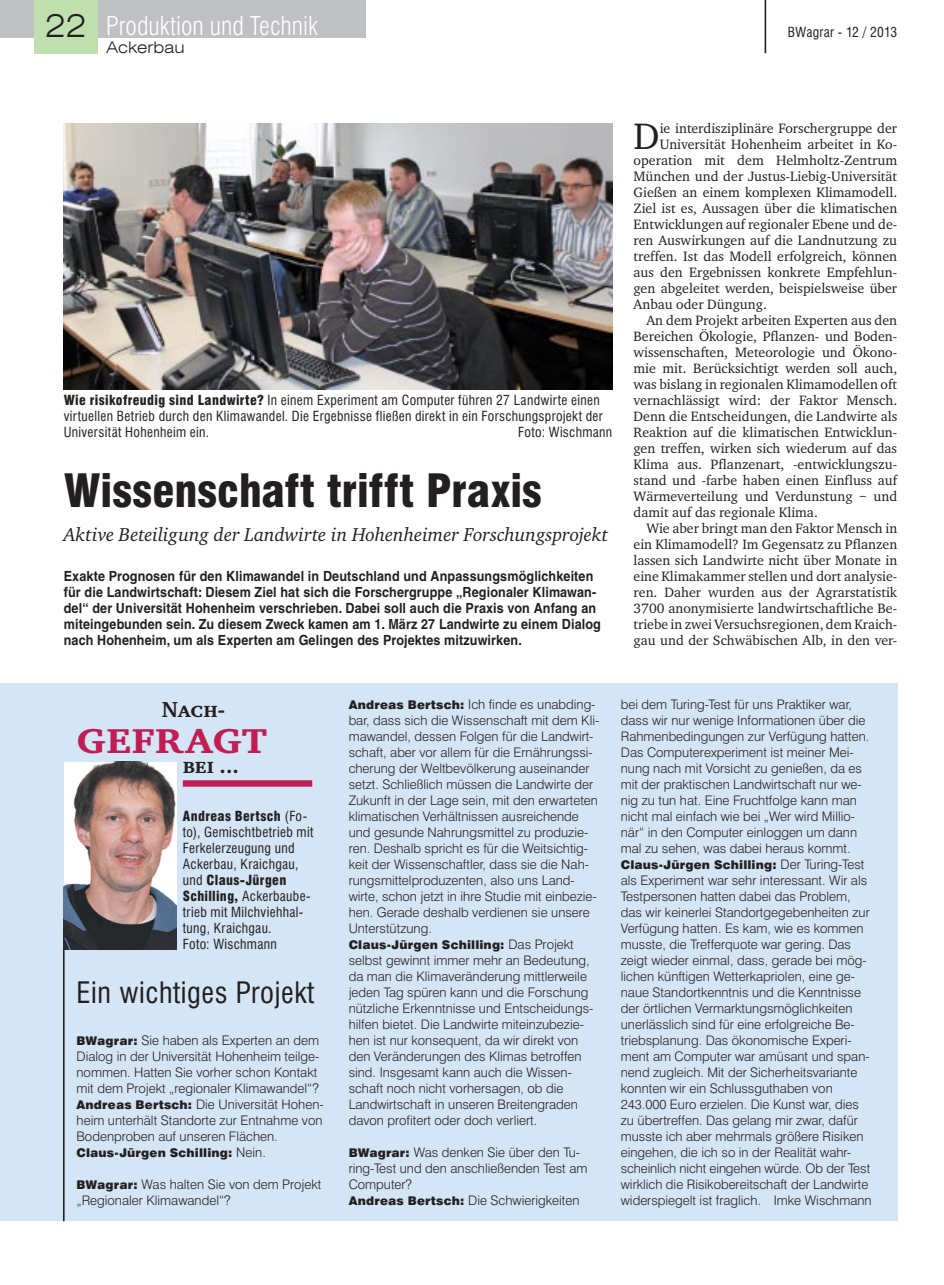
<style>
.page{position:relative;width:944px;height:1285px;background:#fff}
.page>*{position:absolute;margin:0;border:0;box-sizing:border-box;transform-origin:0 0}
.t1{font:48px "UV Charter Bold SC";color:#bf1d53}
.t2{font:900 condensed 44.7px "Swiss 721 BT";color:#231f20}
.t3{font:37.95px "UV Charter";color:#231f20}
.t4{font:condensed 28.8px "Swiss 721 BT";letter-spacing:.02em;color:#231f20}
.t5{font:300 condensed 25.65px "Swiss 721 BT";letter-spacing:-.005em;color:#fff}
.t6{font:22.35px "UV Charter Bold SC";color:#231f20}
.t7{font:italic 19.2px "UV Charter";color:#231f20}
.t8{font:300 expanded 16.05px "Swiss 721 BT";letter-spacing:-.01em;color:#231f20}
.t9{font:13.95px "UV Charter";color:#231f20}
.t10{font:700 13.95px/16px "Helvetica";letter-spacing:.01em;color:#231f20;scale:.9 1}
.t11{font:condensed 13.65px/16px "Swiss 721 BT";letter-spacing:.025em;color:#231f20}
.t12{font:300 13.2px/16px "Swiss 721 BT";color:#231f20}
.t13{font:900 12px "Swiss 721 BT";letter-spacing:.015em;color:#231f20}
.s1{font-stretch:expanded;font-size:31.95px;color:#231f20}
.s2{font-weight:900}
.s3{font-weight:900;font-size:12px}
.s4{font-weight:300;font-size:13.2px}
</style>
<div class="page">
<div style="left:0;top:0;width:366px;height:37px;background:#bec0c3"></div>
<div style="left:34px;top:0;width:64px;height:53px;background:#c0dfae"></div>
<hr style="left:765px;top:0;width:1px;height:53px;background:#231f20">
<img style="left:64px;top:123px;width:548px;height:266px">
<div style="left:0;top:683px;width:897px;height:537px;background:#d4e5f5"></div>
<hr style="left:63px;top:948px;width:2px;height:272px;background:#231f20">
<div style="left:183px;top:780px;width:129px;height:6px;background:#bf1d53"></div>
<img style="left:64px;top:761px;width:112px;height:188px">
<h3 class="t5" style="left:45px;top:10px;width:274px"><span class="s1">22</span> Produktion und Technik</h3>
<p class="t8" style="left:106px;top:37px;width:80px">Ackerbau</p>
<p class="t11" style="left:788px;top:24px;width:111px">BWagrar - 12 / 2013</p>
<p class="t11" style="left:64px;top:392px;width:541px"><span class="s2">Wie risikofreudig sind Landwirte?</span> In einem Experiment am Computer führen 27 Landwirte einen virtuellen Betrieb durch den Klimawandel. Die Ergebnisse fließen direkt in ein Forschungsprojekt der<br>Universität Hohenheim ein.</p>
<p class="t11" style="left:518px;top:424px;width:96px">Foto: Wischmann</p>
<h2 class="t2" style="left:64px;top:464px;width:480px">Wissenschaft trifft Praxis</h2>
<h3 class="t7" style="left:64px;top:522px;width:546px">Aktive Beteiligung der Landwirte in Hohenheimer Forschungsprojekt</h3>
<p class="t10" style="left:64px;top:568px;width:598px">Exakte Prognosen für den Klimawandel in Deutschland und Anpassungsmöglichkeiten für die Landwirtschaft: Diesem Ziel hat sich die Forschergruppe „Regionaler Klimawan&shy;del“ der Universität Hohenheim verschrieben. Dabei soll auch die Praxis von Anfang an miteingebunden sein. Zu diesem Zweck kamen am 1. März 27 Landwirte zu einem Dialog nach Hohenheim, um als Experten am Gelingen des Projektes mitzuwirken.</p>
<h3 class="t3" style="left:634px;top:113px;width:28px">D</h3>
<p class="t9" style="left:660px;top:120px;width:239px">ie interdisziplinäre Forschergruppe der</p>
<p class="t9" style="left:660px;top:136px;width:239px">Universität Hohenheim arbeitet in Ko-</p>
<p class="t9" style="left:634px;top:152px;width:265px">operation mit dem Helmholtz-Zentrum</p>
<p class="t9" style="left:634px;top:168px;width:265px">München und der Justus-Liebig-Universität</p>
<p class="t9" style="left:634px;top:184px;width:265px">Gießen an einem komplexen Klimamodell.</p>
<p class="t9" style="left:634px;top:200px;width:265px">Ziel ist es, Aussagen über die klimatischen</p>
<p class="t9" style="left:634px;top:216px;width:265px">Entwicklungen auf regionaler Ebene und de-</p>
<p class="t9" style="left:634px;top:232px;width:265px">ren Auswirkungen auf die Landnutzung zu</p>
<p class="t9" style="left:634px;top:248px;width:265px">treffen. Ist das Modell erfolgreich, können</p>
<p class="t9" style="left:634px;top:264px;width:265px">aus den Ergebnissen konkrete Empfehlun-</p>
<p class="t9" style="left:634px;top:280px;width:265px">gen abgeleitet werden, beispielsweise über</p>
<p class="t9" style="left:634px;top:296px;width:135px">Anbau oder Düngung.</p>
<p class="t9" style="left:646px;top:312px;width:252px">An dem Projekt arbeiten Experten aus den</p>
<p class="t9" style="left:634px;top:328px;width:265px">Bereichen Ökologie, Pflanzen- und Boden-</p>
<p class="t9" style="left:634px;top:344px;width:265px">wissenschaften, Meteorologie und Ökono-</p>
<p class="t9" style="left:634px;top:360px;width:265px">mie mit. Berücksichtigt werden soll auch,</p>
<p class="t9" style="left:634px;top:375px;width:265px">was bislang in regionalen Klimamodellen oft</p>
<p class="t9" style="left:634px;top:391px;width:265px">vernachlässigt wird: der Faktor Mensch.</p>
<p class="t9" style="left:634px;top:407px;width:265px">Denn die Entscheidungen, die Landwirte als</p>
<p class="t9" style="left:634px;top:423px;width:265px">Reaktion auf die klimatischen Entwicklun-</p>
<p class="t9" style="left:634px;top:439px;width:265px">gen treffen, wirken sich wiederum auf das</p>
<p class="t9" style="left:634px;top:455px;width:265px">Klima aus. Pflanzenart, -entwicklungszu-</p>
<p class="t9" style="left:634px;top:471px;width:265px">stand und -farbe haben einen Einfluss auf</p>
<p class="t9" style="left:634px;top:487px;width:265px">Wärmeverteilung und Verdunstung – und</p>
<p class="t9" style="left:634px;top:503px;width:186px">damit auf das regionale Klima.</p>
<p class="t9" style="left:646px;top:519px;width:252px">Wie aber bringt man den Faktor Mensch in</p>
<p class="t9" style="left:634px;top:535px;width:265px">ein Klimamodell? Im Gegensatz zu Pflanzen</p>
<p class="t9" style="left:634px;top:551px;width:265px">lassen sich Landwirte nicht über Monate in</p>
<p class="t9" style="left:634px;top:567px;width:265px">eine Klimakammer stellen und dort analysie-</p>
<p class="t9" style="left:634px;top:583px;width:265px">ren. Daher wurden aus der Agrarstatistik</p>
<p class="t9" style="left:634px;top:599px;width:265px">3700 anonymisierte landwirtschaftliche Be-</p>
<p class="t9" style="left:634px;top:615px;width:265px">triebe in zwei Versuchsregionen, dem Kraich-</p>
<p class="t9" style="left:634px;top:631px;width:265px">gau und der Schwäbischen Alb, in den ver-</p>
<h3 class="t6" style="left:162px;top:695px;width:65px">Nach-</h3>
<h1 class="t1" style="left:77px;top:707px;width:192px">gefragt</h1>
<h3 class="t6" style="left:183px;top:751px;width:58px">bei ...</h3>
<p class="t11" style="left:183px;top:808px;width:132px"><span class="s2">Andreas Bertsch</span> (Fo&shy;to), Gemischtbetrieb mit<br>Ferkelerzeugung und<br>Ackerbau, Kraichgau, und <span class="s2">Claus-Jürgen<br>Schilling,</span> Ackerbaube&shy;trieb mit Milchviehhal&shy;tung, Kraichgau.<br>Foto: Wischmann</p>
<h3 class="t4" style="left:77px;top:975px;width:239px">Ein wichtiges Projekt</h3>
<p class="t12" style="left:77px;top:1032px;width:249px"><span class="s3">BWagrar:</span> Sie haben als Experten an dem Dialog in der Universität Hohenheim teilge&shy;nommen. Hatten Sie vorher schon Kontakt mit dem Projekt „regionaler Klimawandel“?<br><span class="s3">Andreas Bertsch:</span> Die Universität Hohen&shy;heim unterhält Standorte zur Entnahme von Bodenproben auf unseren Flächen.</p>
<p class="t13" style="left:77px;top:1145px;width:191px">Claus-Jürgen Schilling: <span class="s4">Nein.</span></p>
<p class="t12" style="left:77px;top:1175px;width:246px"><span class="s3">BWagrar:</span> Was halten Sie von dem Projekt „Regionaler Klimawandel“?</p>
<p class="t12" style="left:349px;top:696px;width:252px"><span class="s3">Andreas Bertsch:</span> Ich finde es unabding&shy;bar, dass sich die Wissenschaft mit dem Kli&shy;mawandel, dessen Folgen für die Landwirt&shy;schaft, aber vor allem für die Ernährungssi&shy;cherung der Weltbevölkerung auseinander setzt. Schließlich müssen die Landwirte der Zukunft in der Lage sein, mit den erwarteten klimatischen Verhältnissen ausreichende und gesunde Nahrungsmittel zu produzie&shy;ren. Deshalb spricht es für die Weitsichtig&shy;keit der Wissenschaftler, dass sie die Nah&shy;rungsmittelproduzenten, also uns Land&shy;wirte, schon jetzt in ihre Studie mit einbezie&shy;hen. Gerade deshalb verdienen sie unsere Unterstützung.</p>
<p class="t13" style="left:349px;top:937px;width:227px">Claus-Jürgen Schilling: <span class="s4">Das Projekt</span></p>
<p class="t12" style="left:349px;top:952px;width:246px">selbst gewinnt immer mehr an Bedeutung, da man die Klimaveränderung mittlerweile jeden Tag spüren kann und die Forschung nützliche Erkenntnisse und Entscheidungs&shy;hilfen bietet. Die Landwirte miteinzubezie&shy;hen ist nur konsequent, da wir direkt von den Veränderungen des Klimas betroffen sind. Insgesamt kann auch die Wissen&shy;schaft noch nicht vorhersagen, ob die Landwirtschaft in unseren Breitengraden davon profitert oder doch verliert.</p>
<p class="t12" style="left:349px;top:1143px;width:240px"><span class="s3">BWagrar:</span> Was denken Sie über den Tu&shy;ring-Test und den anschließenden Test am<br>Computer?<br><span class="s3">Andreas Bertsch:</span> Die Schwierigkeiten</p>
<p class="t12" style="left:621px;top:696px;width:250px">bei dem Turing-Test für uns Praktiker war, dass wir nur wenige Informationen über die Rahmenbedingungen zur Verfügung hatten.<br>Das Computerexperiment ist meiner Mei&shy;nung nach mit Vorsicht zu genießen, da es mit der praktischen Landwirtschaft nur we&shy;nig zu tun hat. Eine Fruchtfolge kann man nicht mal einfach wie bei „Wer wird Millio&shy;när“ in den Computer einloggen um dann mal zu sehen, was dabei heraus kommt.</p>
<p class="t13" style="left:621px;top:857px;width:245px">Claus-Jürgen Schilling: <span class="s4">Der Turing-Test</span></p>
<p class="t12" style="left:621px;top:872px;width:252px">als Experiment war sehr interessant. Wir als Testpersonen hatten dabei das Problem, das wir keinerlei Standortgegebenheiten zur Verfügung hatten. Es kam, wie es kommen musste, die Trefferquote war gering. Das zeigt wieder einmal, dass, gerade bei mög&shy;lichen künftigen Wetterkapriolen, eine ge&shy;naue Standortkenntnis und die Kenntnisse der örtlichen Vermarktungsmöglichkeiten unerlässlich sind für eine erfolgreiche Be&shy;triebsplanung. Das ökonomische Experi&shy;ment am Computer war amüsant und span&shy;nend zugleich. Mit der Sicherheitsvariante konnten wir ein Schlussguthaben von 243.000 Euro erzielen. Die Kunst war, dies zu übertreffen. Das gelang mir zwar, dafür musste ich aber mehrmals größere Risiken eingehen, die ich so in der Realität wahr&shy;scheinlich nicht eingehen würde. Ob der Test wirklich die Risikobereitschaft der Landwirte widerspiegelt ist fraglich. Imke Wischmann</p>
</div>
